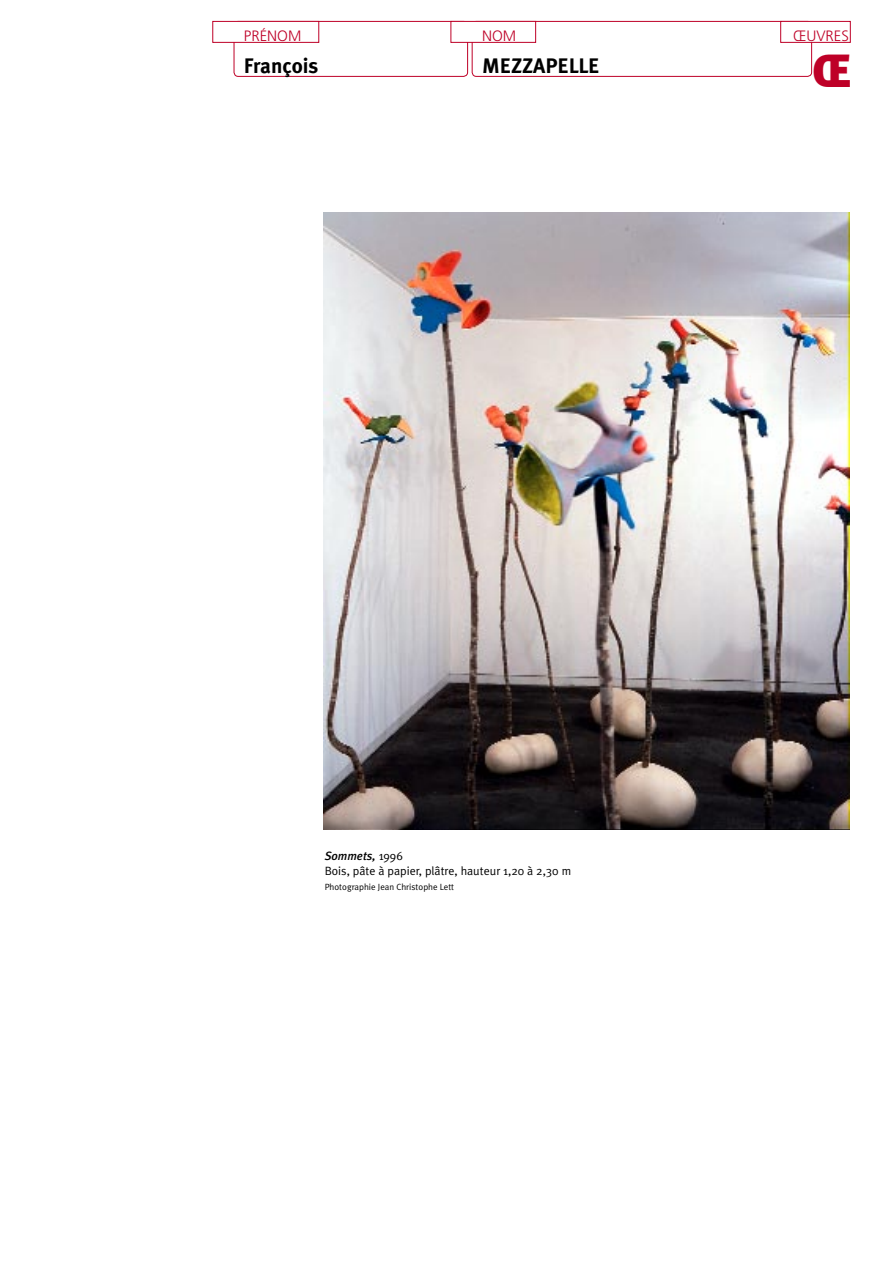
<style>
.page{position:relative;width:893px;height:1263px;background:#fff}
.page>*{position:absolute;margin:0;border:0;box-sizing:border-box;transform-origin:0 0}
.t1{font:900 46.5px "Meta Plus";color:#be0027}
.t2{font:700 21px "Meta Plus";color:#000}
.t3{font:300 15px "Frutiger";color:#be0027}
.Méta_8{font:12px "Meta Plus Normal";color:#000}
.Méta_8-2{font:italic 500 12px "Meta Plus";color:#000}
.Méta_8-3{font:9px "Meta Plus Normal";color:#000}
.s1{font-family:"Meta Plus Normal";font-weight:400;font-style:normal}
</style>
<div class="page">
<img style="left:323px;top:213px;width:527px;height:616px">
<div style="left:213px;top:21px;width:106px;height:22px;border:1px solid #be0027"></div>
<svg style="left:234px;top:21px;width:578px;height:55px"></svg>
<div style="left:451px;top:21px;width:85px;height:21px;background:#fff"></div>
<div style="left:451px;top:21px;width:85px;height:22px;border:1px solid #be0027"></div>
<div style="left:781px;top:21px;width:69px;height:21px;background:#fff"></div>
<div style="left:780px;top:21px;width:70px;height:22px;border:1px solid #be0027"></div>
<p class="t3" style="left:244px;top:27px;width:59px">PRÉNOM</p>
<p class="t3" style="left:482px;top:27px;width:36px">NOM</p>
<p class="t3" style="left:793px;top:27px;width:57px">ŒUVRES</p>
<p class="t2" style="left:244px;top:53px;width:76px">François</p>
<p class="t1" style="left:813px;top:43px;width:41px">Œ</p>
<p class="t2" style="left:482px;top:53px;width:119px">MEZZAPELLE</p>
<p class="Méta_8-2" style="left:325px;top:849px;width:80px">Sommets, <span class="s1">1996</span></p>
<p class="Méta_8" style="left:325px;top:864px;width:248px">Bois, pâte à papier, plâtre, hauteur 1,20 à 2,30 m</p>
<p class="Méta_8-3" style="left:325px;top:882px;width:131px">Photographie Jean Christophe Lett</p>
</div>
